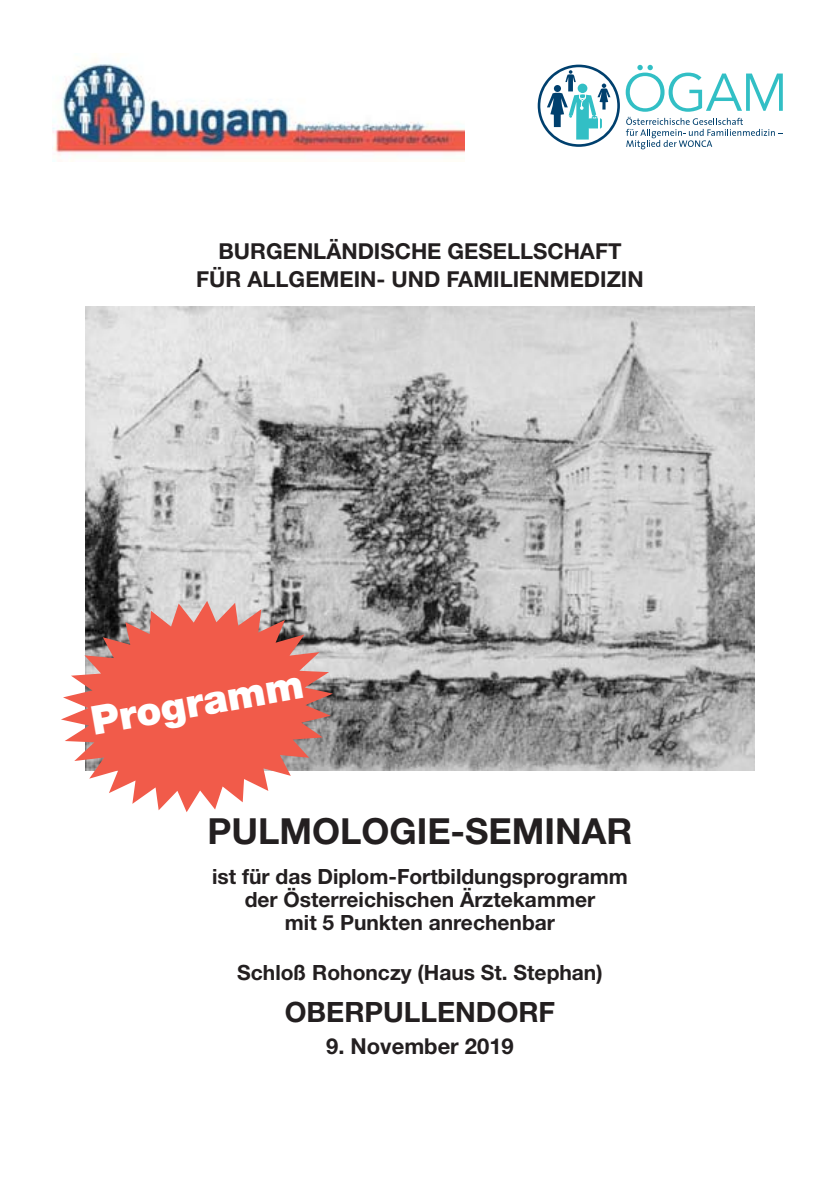
<style>
.page{position:relative;width:840px;height:1190px;background:#fff}
.page>*{position:absolute;margin:0;border:0;box-sizing:border-box;transform-origin:0 0}
.t1{font:900 40px "Helvetica Neue";color:#fff}
.t2{font:700 36px "Helvetica Neue";color:#231f20}
.t3{font:700 28px "Helvetica Neue";color:#231f20}
.t4{font:700 22px/28px "Helvetica Neue";color:#231f20;text-align:center}
.t5{font:700 21px/23px "Helvetica Neue";color:#231f20;text-align:center}
</style>
<div class="page">
<img style="left:86px;top:307px;width:668px;height:463px">
<img style="left:52px;top:63px;width:412px;height:99px">
<svg style="left:538px;top:65px;width:82px;height:82px"></svg>
<svg style="left:626px;top:65px;width:157px;height:84px"></svg>
<svg style="left:61px;top:601px;width:272px;height:211px;fill:#f15b4a"></svg>
<p class="t4" style="left:196px;top:240px;width:449px">BURGENLÄNDISCHE GESELLSCHAFT<br>FÜR ALLGEMEIN- UND FAMILIENMEDIZIN</p>
<h1 class="t1" style="left:89px;top:707px;width:216px;rotate:-10deg">Programm</h1>
<h2 class="t2" style="left:208px;top:818px;width:426px">PULMOLOGIE-SEMINAR</h2>
<p class="t5" style="left:212px;top:867px;width:417px">ist für das Diplom-Fortbildungsprogramm der Österreichischen Ärztekammer<br>mit 5 Punkten anrechenbar</p>
<p class="t5" style="left:237px;top:963px;width:367px">Schloß Rohonczy (Haus St. Stephan)</p>
<h3 class="t3" style="left:285px;top:1002px;width:272px">OBERPULLENDORF</h3>
<p class="t4" style="left:326px;top:1034px;width:189px">9. November 2019</p>
</div>
